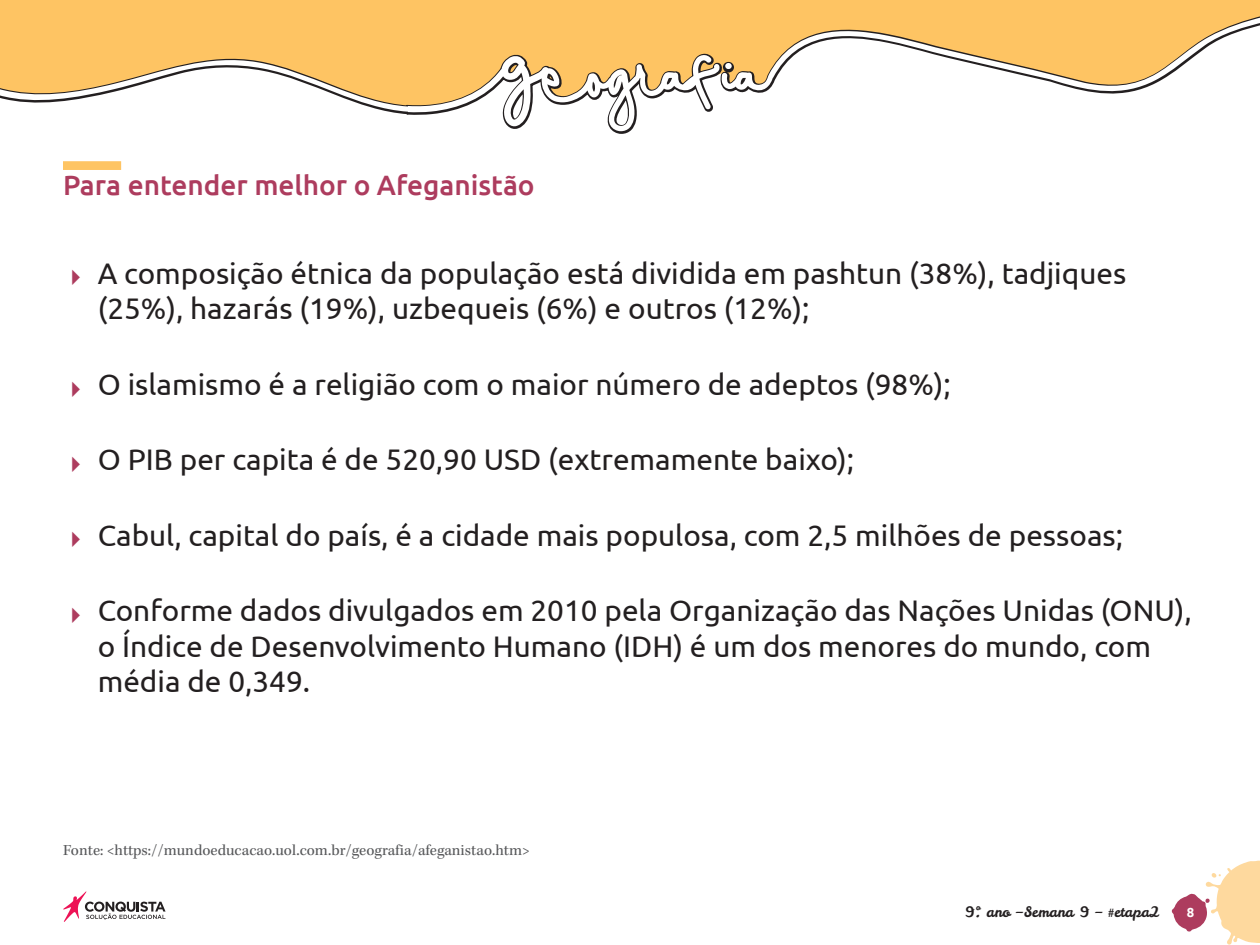
<style>
.page{position:relative;width:1260px;height:945px;background:#fff}
.page>*{position:absolute;margin:0;border:0;box-sizing:border-box;transform-origin:0 0}
.t1{font:29.75px/35.7px "Ubuntu";color:#231f20}
._03_Peso_3{font:500 28px "Ubuntu";color:#ad3c5e}
._07_Referência_Fonte{font:15.75px "Kepler Std";color:#57585a}
.t2{font:14.35px "Leckerli One";color:#231f20}
.t3{font:700 13.12px "Ubuntu";color:#fff}
</style>
<div class="page">
<svg style="left:1172px;top:861px;width:88px;height:84px"></svg>
<svg style="left:63px;top:891px;width:103px;height:31px"></svg>
<svg style="left:0;top:0;width:1260px;height:170px"></svg>
<svg style="left:0;top:16px;width:1260px;height:115px;fill:#fec463"></svg>
<div style="left:63px;top:161px;width:58px;height:9px;background:#fec463"></div>
<p class="_03_Peso_3" style="left:63px;top:168px;width:473px">Para entender melhor o Afeganistão</p>
<p class="t1" style="left:98px;top:254px;width:1030px">A composição étnica da população está dividida em pashtun (38%), tadjiques (25%), hazarás (19%), uzbequeis (6%) e outros (12%);</p>
<p class="t1" style="left:98px;top:365px;width:855px">O islamismo é a religião com o maior número de adeptos (98%);</p>
<p class="t1" style="left:98px;top:441px;width:758px">O PIB per capita é de 520,90 USD (extremamente baixo);</p>
<p class="t1" style="left:98px;top:516px;width:1027px">Cabul, capital do país, é a cidade mais populosa, com 2,5 milhões de pessoas;</p>
<p class="t1" style="left:98px;top:592px;width:1096px">Conforme dados divulgados em 2010 pela Organização das Nações Unidas (ONU), o Índice de Desenvolvimento Humano (IDH) é um dos menores do mundo, com média de 0,349.</p>
<p class="_07_Referência_Fonte" style="left:63px;top:842px;width:468px">Fonte: &lt;https://mundoeducacao.uol.com.br/geografia/afeganistao.htm&gt;</p>
<p class="t2" style="left:965px;top:903px;width:196px">9º. ano –Semana 9 – #etapa2</p>
<p class="t3" style="left:1187px;top:905px;width:9px">8</p>
</div>
